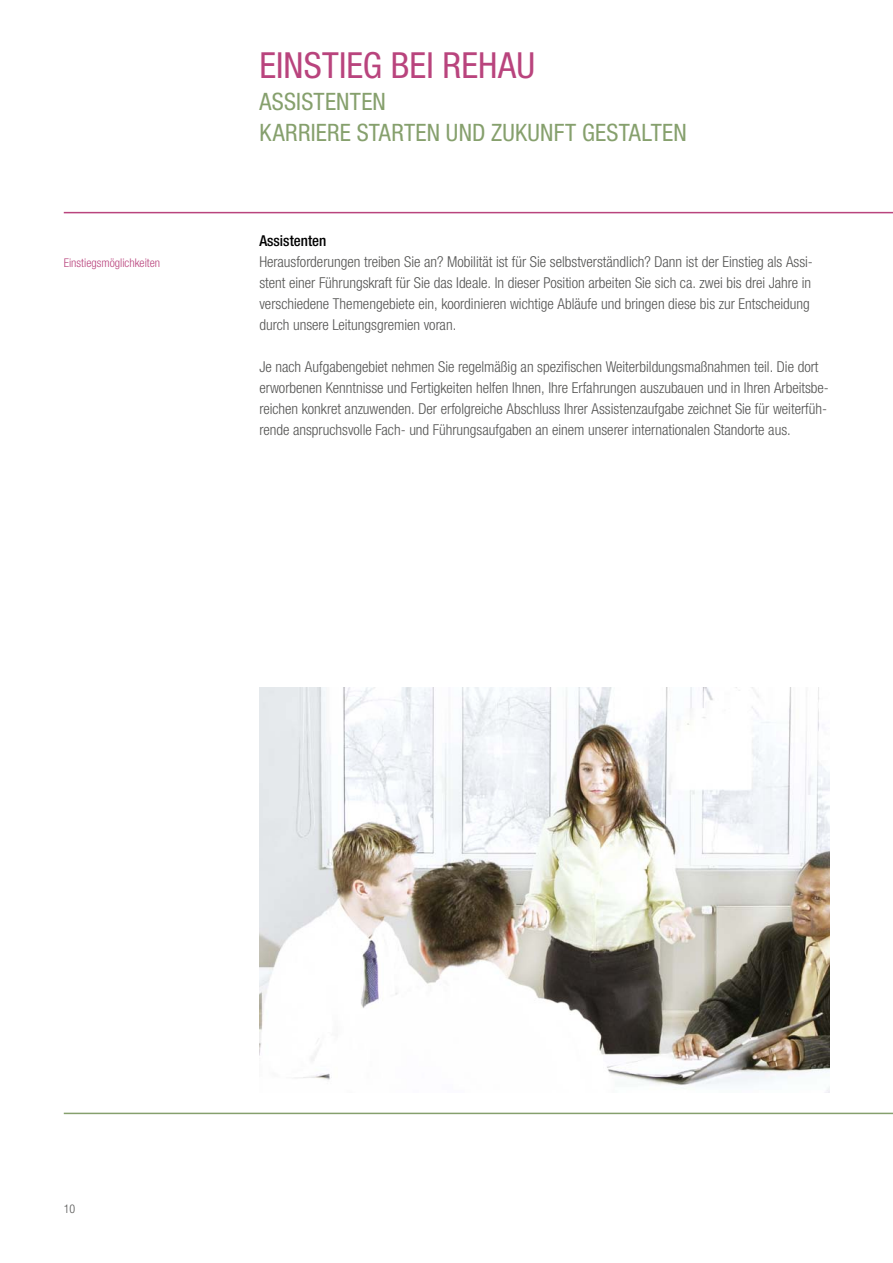
<style>
.page{position:relative;width:893px;height:1263px;background:#fff}
.page>*{position:absolute;margin:0;border:0;box-sizing:border-box;transform-origin:0 0}
.t1{font:condensed 36px "Helvetica Neue LTW1 G";letter-spacing:.005em;color:#b9447d}
.t2{font:condensed 24px/31.5px "Helvetica Neue LTW1 G";letter-spacing:.01em;color:#86a06d}
.t3{font:300 condensed 15px/21px "Helvetica Neue LTW1 G";color:#545453}
.t4{font:500 condensed 15px "Helvetica Neue LTW1 G";color:#000}
.t5{font:300 condensed 12px "Helvetica Neue LTW1 G";color:#b9447d}
.t6{font:300 condensed 12px "Helvetica Neue LTW1 G";color:#545453}
</style>
<div class="page">
<hr style="left:64px;top:212px;width:829px;height:1px;background:#b9447d">
<hr style="left:64px;top:1113px;width:829px;height:1px;background:#86a06d">
<img style="left:259px;top:687px;width:570px;height:406px">
<p class="t5" style="left:64px;top:256px;width:98px">Einstiegsmöglichkeiten</p>
<h1 class="t1" style="left:259px;top:44px;width:277px">EINSTIEG BEI REHAU</h1>
<h2 class="t2" style="left:259px;top:86px;width:429px">ASSISTENTEN<br>KARRIERE STARTEN UND ZUKUNFT GESTALTEN</h2>
<p class="t4" style="left:259px;top:232px;width:68px">Assistenten</p>
<p class="t3" style="left:259px;top:252px;width:555px">Herausforderungen treiben Sie an? Mobilität ist für Sie selbstverständlich? Dann ist der Einstieg als Assi&shy;stent einer Führungskraft für Sie das Ideale. In dieser Position arbeiten Sie sich ca. zwei bis drei Jahre in verschiedene Themengebiete ein, koordinieren wichtige Abläufe und bringen diese bis zur Entscheidung durch unsere Leitungsgremien voran.</p>
<p class="t3" style="left:259px;top:357px;width:571px">Je nach Aufgabengebiet nehmen Sie regelmäßig an spezifischen Weiterbildungsmaßnahmen teil. Die dort erworbenen Kenntnisse und Fertigkeiten helfen Ihnen, Ihre Erfahrungen auszubauen und in Ihren Arbeitsbe&shy;reichen konkret anzuwenden. Der erfolgreiche Abschluss Ihrer Assistenzaufgabe zeichnet Sie für weiterfüh&shy;rende anspruchsvolle Fach- und Führungsaufgaben an einem unserer internationalen Standorte aus.</p>
<p class="t6" style="left:64px;top:1201px;width:13px">10</p>
</div>
